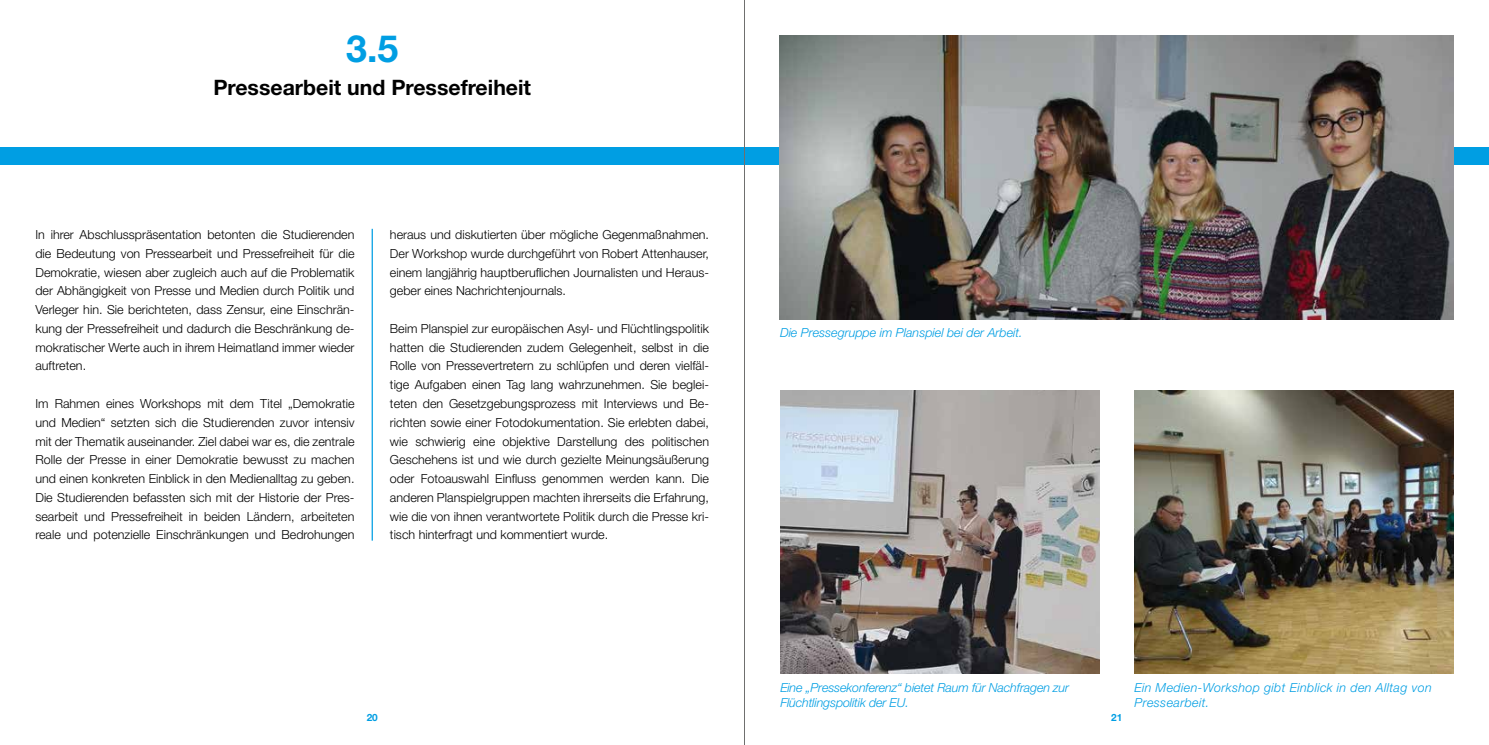
<style>
.page{position:relative;width:1489px;height:745px;background:#fff}
.page>*{position:absolute;margin:0;border:0;box-sizing:border-box;transform-origin:0 0}
.t1{font:700 37.5px "Helvetica Neue LT Std";color:#009ee3}
.t2{font:700 21.25px "Helvetica Neue LT Std";color:#000}
.t3{font:300 12.5px/18.8px "Helvetica Neue LT Std";color:#000;text-align:justify}
.t4{font:italic 300 12.5px/15px "Helvetica Neue LT Std";color:#009ee3}
.t5{font:italic 300 12.5px/15px "Helvetica Neue LT Std";letter-spacing:.03em;color:#009ee3}
.t6{font:700 10px "Helvetica Neue LT Std";color:#009ee3}
</style>
<div class="page">
<div style="left:0;top:147px;width:1488px;height:18px;background:#009ee3"></div>
<hr style="left:744px;top:0;width:1px;height:744px;background:#6f6f6e">
<hr style="left:371px;top:229px;width:2px;height:311px;background:#009ee3">
<img style="left:780px;top:35px;width:673px;height:284px">
<img style="left:780px;top:390px;width:319px;height:283px">
<img style="left:1134px;top:390px;width:319px;height:283px">
<h1 class="t1" style="left:346px;top:26px;width:54px">3.5</h1>
<h2 class="t2" style="left:213px;top:74px;width:319px">Pressearbeit und Pressefreiheit</h2>
<p class="t3" style="left:35px;top:225px;width:320px">In ihrer Abschlusspräsentation betonten die Studierenden die Bedeutung von Pressearbeit und Pressefreiheit für die Demokratie, wiesen aber zugleich auch auf die Problematik der Abhängigkeit von Presse und Medien durch Politik und Verleger hin. Sie berichteten, dass Zensur, eine Einschrän&shy;kung der Pressefreiheit und dadurch die Beschränkung de&shy;mokratischer Werte auch in ihrem Heimatland immer wieder auftreten.</p>
<p class="t3" style="left:35px;top:393px;width:320px">Im Rahmen eines Workshops mit dem Titel „Demokratie und Medien“ setzten sich die Studierenden zuvor intensiv mit der Thematik auseinander. Ziel dabei war es, die zentrale Rolle der Presse in einer Demokratie bewusst zu machen und einen konkreten Einblick in den Medienalltag zu geben.<br>Die Studierenden befassten sich mit der Historie der Pres&shy;searbeit und Pressefreiheit in beiden Ländern, arbeiteten reale und potenzielle Einschränkungen und Bedrohungen</p>
<p class="t3" style="left:390px;top:225px;width:320px">heraus und diskutierten über mögliche Gegenmaßnahmen.<br>Der Workshop wurde durchgeführt von Robert Attenhauser, einem langjährig hauptberuflichen Journalisten und Heraus&shy;geber eines Nachrichtenjournals.</p>
<p class="t3" style="left:390px;top:318px;width:320px">Beim Planspiel zur europäischen Asyl- und Flüchtlingspolitik hatten die Studierenden zudem Gelegenheit, selbst in die Rolle von Pressevertretern zu schlüpfen und deren vielfäl&shy;tige Aufgaben einen Tag lang wahrzunehmen. Sie beglei&shy;teten den Gesetzgebungsprozess mit Interviews und Be&shy;richten sowie einer Fotodokumentation. Sie erlebten dabei, wie schwierig eine objektive Darstellung des politischen Geschehens ist und wie durch gezielte Meinungsäußerung oder Fotoauswahl Einfluss genommen werden kann. Die anderen Planspielgruppen machten ihrerseits die Erfahrung, wie die von ihnen verantwortete Politik durch die Presse kri&shy;tisch hinterfragt und kommentiert wurde.</p>
<p class="t4" style="left:780px;top:325px;width:244px">Die Pressegruppe im Planspiel bei der Arbeit.</p>
<p class="t4" style="left:780px;top:679px;width:290px">Eine „Pressekonferenz“ bietet Raum für Nachfragen zur<br>Flüchtlingspolitik der EU.</p>
<p class="t5" style="left:1134px;top:679px;width:299px">Ein Medien-Workshop gibt Einblick in den Alltag von<br>Pressearbeit.</p>
<p class="t6" style="left:366px;top:710px;width:13px">20</p>
<p class="t6" style="left:1111px;top:710px;width:13px">21</p>
</div>
